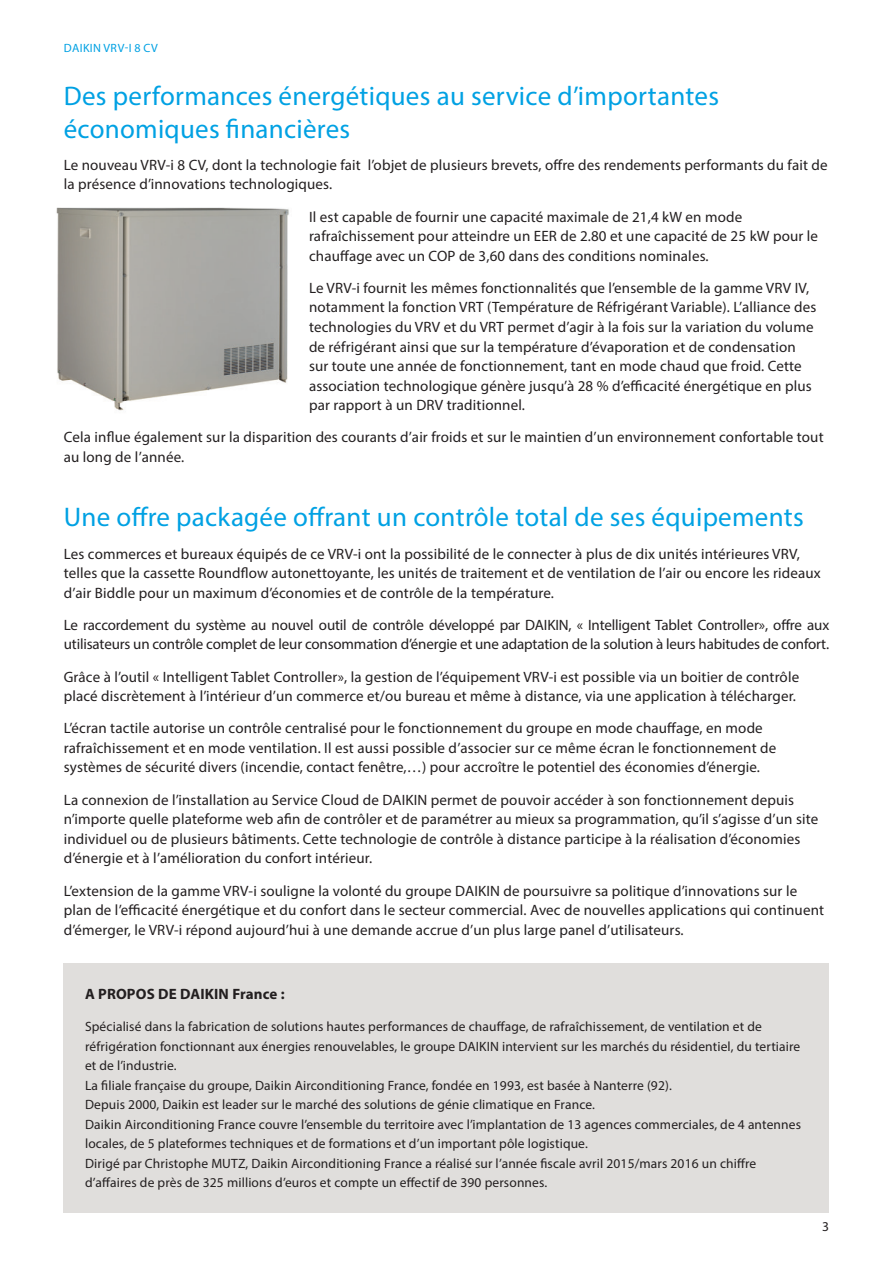
<style>
.page{position:relative;width:893px;height:1263px;background:#fff}
.page>*{position:absolute;margin:0;border:0;box-sizing:border-box;transform-origin:0 0}
.t1{font:27px/32.4px "Myriad Pro";letter-spacing:.01em;color:#00a1e3}
.t2{font:15px/19.5px "Myriad Pro";letter-spacing:.01em;color:#231f20}
.t3{font:15px/19.5px "Myriad Pro";letter-spacing:-.01em;color:#231f20}
.t4{font:700 15px "Myriad Pro";letter-spacing:.01em;color:#231f20}
.t5{font:13.5px/19.5px "Myriad Pro";letter-spacing:.01em;color:#231f20}
.t6{font:12px "Myriad Pro";letter-spacing:.03em;color:#00a1e3}
</style>
<div class="page">
<div style="left:64px;top:963px;width:765px;height:249px;background:#e0dedc"></div>
<img style="left:56px;top:207px;width:233px;height:204px">
<p class="t6" style="left:64px;top:40px;width:95px">DAIKIN VRV-I 8 CV</p>
<p class="t1" style="left:64px;top:80px;width:657px">Des performances énergétiques au service d’importantes économiques financières</p>
<p class="t2" style="left:64px;top:155px;width:765px">Le nouveau VRV-i 8 CV, dont la technologie fait l’objet de plusieurs brevets, offre des rendements performants du fait de la présence d’innovations technologiques.</p>
<p class="t2" style="left:309px;top:207px;width:511px">Il est capable de fournir une capacité maximale de 21,4 kW en mode rafraîchissement pour atteindre un EER de 2.80 et une capacité de 25 kW pour le chauffage avec un COP de 3,60 dans des conditions nominales.</p>
<p class="t2" style="left:309px;top:278px;width:509px">Le VRV-i fournit les mêmes fonctionnalités que l’ensemble de la gamme VRV IV, notamment la fonction VRT (Température de Réfrigérant Variable). L’alliance des technologies du VRV et du VRT permet d’agir à la fois sur la variation du volume de réfrigérant ainsi que sur la température d’évaporation et de condensation sur toute une année de fonctionnement, tant en mode chaud que froid. Cette association technologique génère jusqu’à 28 % d’efficacité énergétique en plus par rapport à un DRV traditionnel.</p>
<p class="t2" style="left:64px;top:427px;width:761px">Cela influe également sur la disparition des courants d’air froids et sur le maintien d’un environnement confortable tout au long de l’année.</p>
<p class="t1" style="left:64px;top:501px;width:741px">Une offre packagée offrant un contrôle total de ses équipements</p>
<p class="t2" style="left:64px;top:544px;width:759px">Les commerces et bureaux équipés de ce VRV-i ont la possibilité de le connecter à plus de dix unités intérieures VRV, telles que la cassette Roundflow autonettoyante, les unités de traitement et de ventilation de l’air ou encore les rideaux d’air Biddle pour un maximum d’économies et de contrôle de la température.</p>
<p class="t3" style="left:64px;top:615px;width:767px">Le raccordement du système au nouvel outil de contrôle développé par DAIKIN, « Intelligent Tablet Controller», offre aux utilisateurs un contrôle complet de leur consommation d’énergie et une adaptation de la solution à leurs habitudes de confort.</p>
<p class="t2" style="left:64px;top:667px;width:737px">Grâce à l’outil « Intelligent Tablet Controller», la gestion de l’équipement VRV-i est possible via un boitier de contrôle placé discrètement à l’intérieur d’un commerce et/ou bureau et même à distance, via une application à télécharger.</p>
<p class="t2" style="left:64px;top:718px;width:714px">L’écran tactile autorise un contrôle centralisé pour le fonctionnement du groupe en mode chauffage, en mode rafraîchissement et en mode ventilation. Il est aussi possible d’associer sur ce même écran le fonctionnement de systèmes de sécurité divers (incendie, contact fenêtre,…) pour accroître le potentiel des économies d’énergie.</p>
<p class="t2" style="left:64px;top:790px;width:756px">La connexion de l’installation au Service Cloud de DAIKIN permet de pouvoir accéder à son fonctionnement depuis n’importe quelle plateforme web afin de contrôler et de paramétrer au mieux sa programmation, qu’il s’agisse d’un site individuel ou de plusieurs bâtiments. Cette technologie de contrôle à distance participe à la réalisation d’économies d’énergie et à l’amélioration du confort intérieur.</p>
<p class="t2" style="left:64px;top:880px;width:762px">L’extension de la gamme VRV-i souligne la volonté du groupe DAIKIN de poursuivre sa politique d’innovations sur le plan de l’efficacité énergétique et du confort dans le secteur commercial. Avec de nouvelles applications qui continuent d’émerger, le VRV-i répond aujourd’hui à une demande accrue d’un plus large panel d’utilisateurs.</p>
<p class="t4" style="left:85px;top:984px;width:201px">A PROPOS DE DAIKIN France :</p>
<p class="t5" style="left:85px;top:1017px;width:717px">Spécialisé dans la fabrication de solutions hautes performances de chauffage, de rafraîchissement, de ventilation et de réfrigération fonctionnant aux énergies renouvelables, le groupe DAIKIN intervient sur les marchés du résidentiel, du tertiaire et de l’industrie.</p>
<p class="t5" style="left:85px;top:1075px;width:588px">La filiale française du groupe, Daikin Airconditioning France, fondée en 1993, est basée à Nanterre (92).</p>
<p class="t5" style="left:85px;top:1095px;width:511px">Depuis 2000, Daikin est leader sur le marché des solutions de génie climatique en France.</p>
<p class="t5" style="left:85px;top:1114px;width:718px">Daikin Airconditioning France couvre l’ensemble du territoire avec l’implantation de 13 agences commerciales, de 4 antennes locales, de 5 plateformes techniques et de formations et d’un important pôle logistique.</p>
<p class="t5" style="left:85px;top:1153px;width:673px">Dirigé par Christophe MUTZ, Daikin Airconditioning France a réalisé sur l’année fiscale avril 2015/mars 2016 un chiffre d’affaires de près de 325 millions d’euros et compte un effectif de 390 personnes.</p>
<p class="t5" style="left:822px;top:1216px;width:8px">3</p>
</div>
